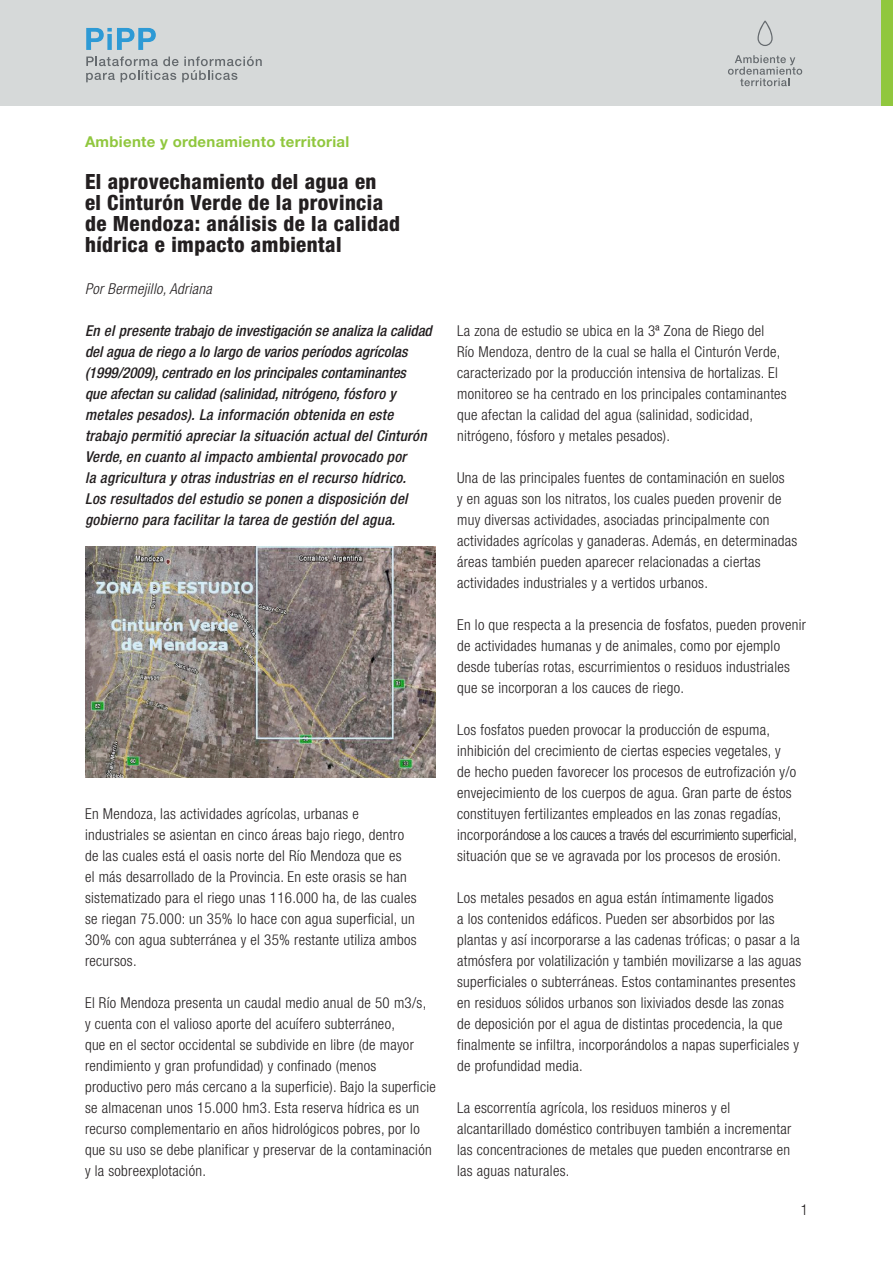
<style>
.page{position:relative;width:893px;height:1263px;background:#fff}
.page>*{position:absolute;margin:0;border:0;box-sizing:border-box;transform-origin:0 0}
.t1{font:800 condensed 21px/21px "Helvetica Neue LT Std";letter-spacing:.02em;color:#231f20}
.t2{font:300 condensed 15px/21px "Helvetica Neue LT Std";letter-spacing:.02em;color:#231f20}
.t3{font:italic 500 condensed 15px/21px "Helvetica Neue LT Std";letter-spacing:.02em;color:#231f20}
.t4{font:700 15px "Helvetica Neue LT Std";letter-spacing:.02em;color:#90c73e}
.t5{font:italic 300 condensed 15px "Helvetica Neue LT Std";letter-spacing:.02em;color:#231f20}
</style>
<div class="page">
<div style="left:0;top:0;width:893px;height:105px;background:#d6d9d9"></div>
<div style="left:881px;top:0;width:12px;height:105px;background:#90c73e"></div>
<svg style="left:757px;top:21px;width:16px;height:25px"></svg>
<svg style="left:728px;top:55px;width:74px;height:31px"></svg>
<svg style="left:86px;top:28px;width:70px;height:22px"></svg>
<svg style="left:86px;top:56px;width:176px;height:26px"></svg>
<img style="left:85px;top:546px;width:351px;height:231px">
<p class="t4" style="left:85px;top:132px;width:266px">Ambiente y ordenamiento territorial</p>
<h1 class="t1" style="left:85px;top:171px;width:317px">El aprovechamiento del agua en<br>el Cinturón Verde de la provincia de Mendoza: análisis de la calidad hídrica e impacto ambiental</h1>
<p class="t5" style="left:85px;top:280px;width:128px">Por Bermejillo, Adriana</p>
<p class="t3" style="left:85px;top:320px;width:348px">En el presente trabajo de investigación se analiza la calidad del agua de riego a lo largo de varios períodos agrícolas (1999/2009), centrado en los principales contaminantes<br>que afectan su calidad (salinidad, nitrógeno, fósforo y metales pesados). La información obtenida en este trabajo permitió apreciar la situación actual del Cinturón Verde, en cuanto al impacto ambiental provocado por<br>la agricultura y otras industrias en el recurso hídrico.<br>Los resultados del estudio se ponen a disposición del gobierno para facilitar la tarea de gestión del agua.</p>
<p class="t2" style="left:85px;top:803px;width:333px">En Mendoza, las actividades agrícolas, urbanas e industriales se asientan en cinco áreas bajo riego, dentro de las cuales está el oasis norte del Río Mendoza que es<br>el más desarrollado de la Provincia. En este orasis se han sistematizado para el riego unas 116.000 ha, de las cuales se riegan 75.000: un 35% lo hace con agua superficial, un 30% con agua subterránea y el 35% restante utiliza ambos recursos.</p>
<p class="t2" style="left:85px;top:992px;width:352px">El Río Mendoza presenta un caudal medio anual de 50 m3/s,<br>y cuenta con el valioso aporte del acuífero subterráneo,<br>que en el sector occidental se subdivide en libre (de mayor rendimiento y gran profundidad) y confinado (menos productivo pero más cercano a la superficie). Bajo la superficie se almacenan unos 15.000 hm3. Esta reserva hídrica es un recurso complementario en años hidrológicos pobres, por lo que su uso se debe planificar y preservar de la contaminación y la sobreexplotación.</p>
<p class="t2" style="left:457px;top:320px;width:331px">La zona de estudio se ubica en la 3ª Zona de Riego del<br>Río Mendoza, dentro de la cual se halla el Cinturón Verde, caracterizado por la producción intensiva de hortalizas. El monitoreo se ha centrado en los principales contaminantes que afectan la calidad del agua (salinidad, sodicidad, nitrógeno, fósforo y metales pesados).</p>
<p class="t2" style="left:457px;top:467px;width:342px">Una de las principales fuentes de contaminación en suelos<br>y en aguas son los nitratos, los cuales pueden provenir de muy diversas actividades, asociadas principalmente con actividades agrícolas y ganaderas. Además, en determinadas áreas también pueden aparecer relacionadas a ciertas actividades industriales y a vertidos urbanos.</p>
<p class="t2" style="left:457px;top:614px;width:350px">En lo que respecta a la presencia de fosfatos, pueden provenir de actividades humanas y de animales, como por ejemplo desde tuberías rotas, escurrimientos o residuos industriales que se incorporan a los cauces de riego.</p>
<p class="t2" style="left:457px;top:719px;width:341px">Los fosfatos pueden provocar la producción de espuma, inhibición del crecimiento de ciertas especies vegetales, y de hecho pueden favorecer los procesos de eutrofización y/o envejecimiento de los cuerpos de agua. Gran parte de éstos constituyen fertilizantes empleados en las zonas regadías, incorporándose a los cauces a través del escurrimiento superficial, situación que se ve agravada por los procesos de erosión.</p>
<p class="t2" style="left:457px;top:887px;width:346px">Los metales pesados en agua están íntimamente ligados<br>a los contenidos edáficos. Pueden ser absorbidos por las plantas y así incorporarse a las cadenas tróficas; o pasar a la atmósfera por volatilización y también movilizarse a las aguas superficiales o subterráneas. Estos contaminantes presentes en residuos sólidos urbanos son lixiviados desde las zonas<br>de deposición por el agua de distintas procedencia, la que finalmente se infiltra, incorporándolos a napas superficiales y de profundidad media.</p>
<p class="t2" style="left:457px;top:1097px;width:336px">La escorrentía agrícola, los residuos mineros y el alcantarillado doméstico contribuyen también a incrementar las concentraciones de metales que pueden encontrarse en las aguas naturales.</p>
<p class="t2" style="left:801px;top:1199px;width:9px">1</p>
</div>
